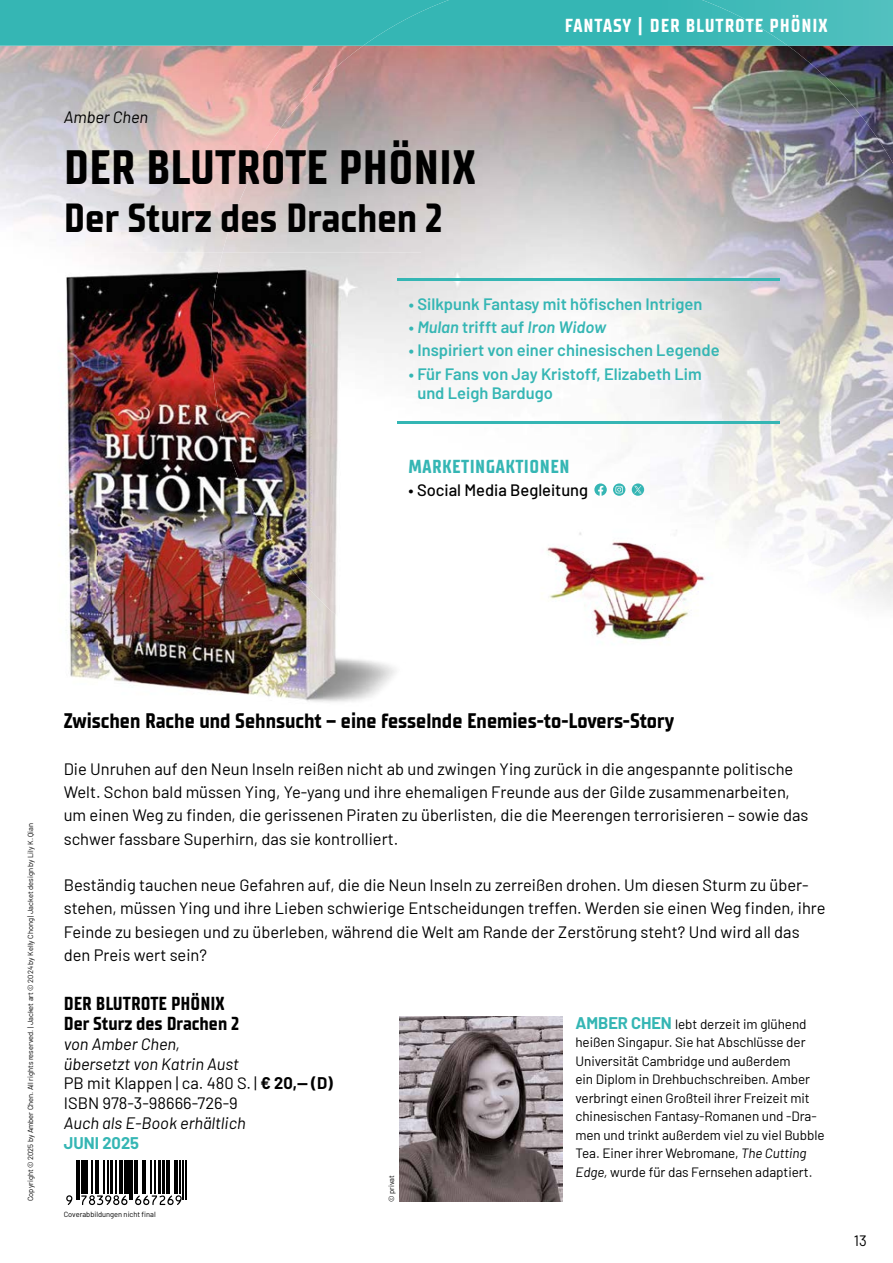
<style>
.page{position:relative;width:893px;height:1263px;background:#fff}
.page>*{position:absolute;margin:0;border:0;box-sizing:border-box;transform-origin:0 0}
.t1{font:700 48px "TT Supermolot Neue Cond";color:#000}
.t2{font:700 40.5px "TT Supermolot Neue Cond";color:#000}
.t3{font:700 21px "TT Supermolot Neue Cond";color:#000}
.t4{font:700 18.75px/19.8px "TT Supermolot Neue Cond";color:#000}
.t5{font:700 18.75px "TT Supermolot Neue Cond";letter-spacing:.05em;color:#fff}
.t6{font:700 18.75px "TT Supermolot Neue Cond";letter-spacing:.025em;color:#35b6b4}
.t7{font:16.5px/23.2px "Barlow";color:#000}
.t8{font:600 16.5px/19.8px "Barlow";color:#35b6b4}
.t9{font:italic 16.5px "Barlow";color:#000}
.t10{font:italic 600 16.5px "Barlow";color:#35b6b4}
.t11{font:500 16.5px "Barlow";color:#000}
.t12{font:700 16.5px "Barlow";color:#35b6b4}
.t13{font:15px "Barlow";color:#000}
.t14{font:13.5px/18.5px "Barlow";letter-spacing:-.005em;color:#000}
.t15{font:7.5px "Barlow";color:#000}
.s1{font-style:normal}
.s2{font-style:italic}
.s3{font-weight:700}
.s4{font-weight:700;font-size:16.5px;color:#35b6b4}
</style>
<div class="page">
<img style="left:0;top:47px;width:262px;height:206px">
<img style="left:262px;top:98px;width:11px;height:39px">
<img style="left:273px;top:47px;width:414px;height:252px">
<img style="left:687px;top:47px;width:206px;height:507px">
<img style="left:222px;top:137px;width:52px;height:116px">
<img style="left:715px;top:553px;width:127px;height:51px">
<hr style="left:398px;top:278px;width:382px;height:3px;background:#35b6b4">
<hr style="left:398px;top:421px;width:382px;height:3px;background:#35b6b4">
<img style="left:541px;top:516px;width:174px;height:127px">
<img style="left:66px;top:253px;width:146px;height:154px">
<img style="left:98px;top:407px;width:176px;height:290px">
<img style="left:274px;top:671px;width:49px;height:31px">
<img style="left:323px;top:671px;width:49px;height:31px">
<img style="left:212px;top:253px;width:209px;height:418px">
<img style="left:398px;top:278px;width:23px;height:3px">
<img style="left:398px;top:421px;width:23px;height:3px">
<img style="left:66px;top:368px;width:32px;height:311px">
<svg style="left:594px;top:483px;width:13px;height:13px"></svg>
<svg style="left:632px;top:483px;width:12px;height:13px"></svg>
<svg style="left:613px;top:483px;width:12px;height:13px"></svg>
<svg style="left:72px;top:1160px;width:115px;height:44px"></svg>
<svg style="left:66px;top:1195px;width:6px;height:10px"></svg>
<hr style="left:76px;top:1160px;width:2px;height:39px;background:#000">
<hr style="left:79px;top:1160px;width:1px;height:39px;background:#000">
<hr style="left:81px;top:1160px;width:4px;height:34px;background:#000">
<hr style="left:86px;top:1160px;width:2px;height:34px;background:#000">
<hr style="left:92px;top:1160px;width:1px;height:34px;background:#000">
<hr style="left:95px;top:1160px;width:1px;height:34px;background:#000">
<hr style="left:97px;top:1160px;width:1px;height:34px;background:#000">
<hr style="left:103px;top:1160px;width:1px;height:34px;background:#000">
<hr style="left:108px;top:1160px;width:1px;height:34px;background:#000">
<hr style="left:110px;top:1160px;width:2px;height:34px;background:#000">
<hr style="left:116px;top:1160px;width:1px;height:34px;background:#000">
<hr style="left:119px;top:1160px;width:1px;height:34px;background:#000">
<svg style="left:81px;top:1195px;width:46px;height:10px"></svg>
<hr style="left:121px;top:1160px;width:2px;height:34px;background:#000">
<hr style="left:124px;top:1160px;width:4px;height:34px;background:#000">
<hr style="left:130px;top:1160px;width:1px;height:39px;background:#000">
<hr style="left:132px;top:1160px;width:1px;height:39px;background:#000">
<hr style="left:134px;top:1160px;width:1px;height:34px;background:#000">
<hr style="left:136px;top:1160px;width:2px;height:34px;background:#000">
<hr style="left:142px;top:1160px;width:1px;height:34px;background:#000">
<hr style="left:145px;top:1160px;width:1px;height:34px;background:#000">
<hr style="left:150px;top:1160px;width:1px;height:34px;background:#000">
<hr style="left:155px;top:1160px;width:1px;height:34px;background:#000">
<hr style="left:158px;top:1160px;width:3px;height:34px;background:#000">
<hr style="left:162px;top:1160px;width:2px;height:34px;background:#000">
<hr style="left:166px;top:1160px;width:2px;height:34px;background:#000">
<hr style="left:169px;top:1160px;width:1px;height:34px;background:#000">
<svg style="left:135px;top:1195px;width:47px;height:10px"></svg>
<hr style="left:175px;top:1160px;width:3px;height:34px;background:#000">
<hr style="left:179px;top:1160px;width:1px;height:34px;background:#000">
<hr style="left:183px;top:1160px;width:1px;height:39px;background:#000">
<hr style="left:185px;top:1160px;width:1px;height:39px;background:#000">
<img style="left:399px;top:1016px;width:163px;height:185px">
<svg style="left:0;top:0;width:893px;height:46px;background:#3bb8b6"></svg>
<img style="left:0;top:46px;width:893px;height:1px">
<img style="left:363px;top:0;width:425px;height:46px">
<img style="left:363px;top:46px;width:425px;height:1px">
<p class="t9" style="left:64px;top:105px;width:86px">Amber Chen</p>
<h1 class="t1" style="left:64px;top:138px;width:413px">DER BLUTROTE PHÖNIX</h1>
<h2 class="t2" style="left:64px;top:194px;width:381px">Der Sturz des Drachen 2</h2>
<p class="t5" style="left:565px;top:14px;width:264px">FANTASY | DER BLUTROTE PHÖNIX</p>
<p class="t8" style="left:409px;top:293px;width:295px">• Silkpunk Fantasy mit höfischen Intrigen</p>
<p class="t10" style="left:409px;top:315px;width:199px"><span class="s1">•</span> Mulan <span class="s1">trifft auf</span> Iron Widow</p>
<p class="t8" style="left:409px;top:339px;width:312px">• Inspiriert von einer chinesischen Legende</p>
<p class="t8" style="left:417px;top:362px;width:286px;text-indent:-8px">• Für Fans von Jay Kristoff, Elizabeth Lim und Leigh Bardugo</p>
<p class="t6" style="left:409px;top:455px;width:162px">MARKETINGAKTIONEN</p>
<p class="t11" style="left:409px;top:478px;width:181px">• Social Media Begleitung</p>
<p class="t15" style="left:25px;top:1201px;width:380px;rotate:-90deg">Copyright © 2025 by Amber Chen. All rights reserved. | Jacket art © 2024 by Kelly Chong | Jacket design by Lily K. Qian</p>
<p class="t3" style="left:64px;top:708px;width:612px">Zwischen Rache und Sehnsucht – eine fesselnde Enemies-to-Lovers-Story</p>
<p class="t7" style="left:64px;top:756px;width:746px">Die Unruhen auf den Neun Inseln reißen nicht ab und zwingen Ying zurück in die angespannte politische Welt. Schon bald müssen Ying, Ye-yang und ihre ehemaligen Freunde aus der Gilde zusammenarbeiten, um einen Weg zu finden, die gerissenen Piraten zu überlisten, die die Meerengen terrorisieren – sowie das schwer fassbare Superhirn, das sie kontrolliert.</p>
<p class="t7" style="left:64px;top:872px;width:763px">Beständig tauchen neue Gefahren auf, die die Neun Inseln zu zerreißen drohen. Um diesen Sturm zu über&shy;stehen, müssen Ying und ihre Lieben schwierige Entscheidungen treffen. Werden sie einen Weg finden, ihre Feinde zu besiegen und zu überleben, während die Welt am Rande der Zerstörung steht? Und wird all das den Preis wert sein?</p>
<p class="t4" style="left:64px;top:994px;width:177px">DER BLUTROTE PHÖNIX<br>Der Sturz des Drachen 2</p>
<p class="t7" style="left:64px;top:1032px;width:271px;line-height:19.8px"><span class="s2">von Amber Chen,<br>übersetzt von Katrin Aust<br></span>PB mit Klappen | ca. 480 S. | <span class="s3">€ 20,— (D)<br></span>ISBN 978-3-98666-726-9</p>
<p class="t9" style="left:64px;top:1111px;width:183px">Auch als E-Book erhältlich</p>
<p class="t12" style="left:64px;top:1130px;width:77px">JUNI 2025</p>
<p class="t14" style="left:575px;top:1014px;width:251px"><span class="s4">AMBER CHEN</span> lebt derzeit im glühend heißen Singapur. Sie hat Abschlüsse der Universität Cambridge und außerdem<br>ein Diplom in Drehbuchschreiben. Amber verbringt einen Großteil ihrer Freizeit mit chinesischen Fantasy-Romanen und -Dra&shy;men und trinkt außerdem viel zu viel Bubble Tea. Einer ihrer Webromane, <span class="s2">The Cutting Edge,</span> wurde für das Fernsehen adaptiert.</p>
<p class="t15" style="left:386px;top:1202px;width:28px;rotate:-90deg">© privat</p>
<p class="t15" style="left:64px;top:1208px;width:94px">Coverabbildungen nicht final</p>
<p class="t13" style="left:854px;top:1230px;width:14px">13</p>
</div>
